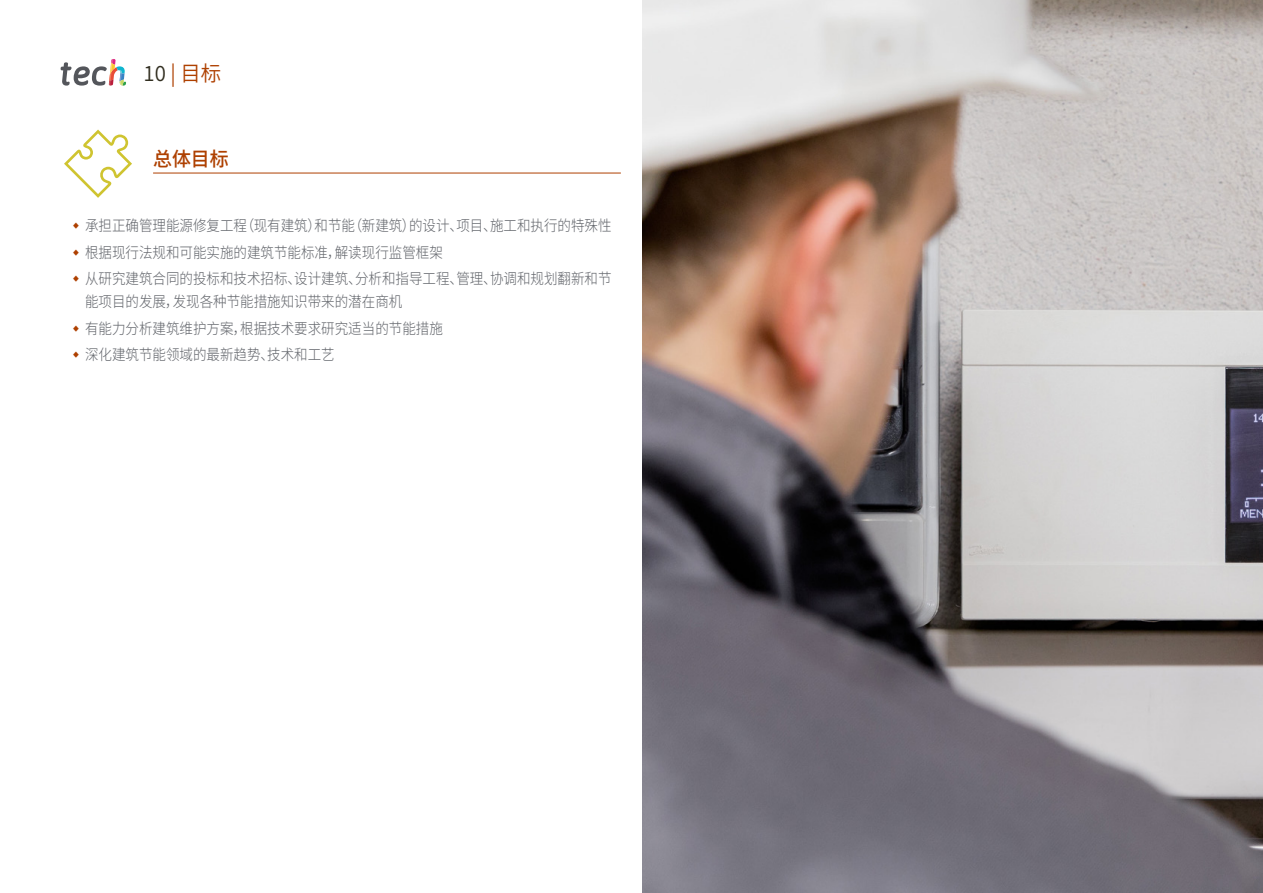
<style>
.page{position:relative;width:1263px;height:893px;background:#fff}
.page>*{position:absolute;margin:0;border:0;box-sizing:border-box;transform-origin:0 0}
.t1{font:21px "Source Han Sans CN";color:#ae4000}
.t2{font:500 19.5px "Source Han Sans CN";color:#ae4000}
.t3{font:300 15px/26.7px "Source Han Sans CN";color:#61646a;scale:.9 1}
.s1{color:#312e20}
</style>
<div class="page">
<hr style="left:153px;top:173px;width:468px;height:1px;background:#ae4000">
<svg style="left:64px;top:130px;width:68px;height:68px"></svg>
<img style="left:642px;top:0;width:621px;height:893px">
<svg style="left:61px;top:59px;width:65px;height:27px"></svg>
<h1 class="t1" style="left:144px;top:61px;width:79px"><span class="s1">10</span> | 目标</h1>
<h2 class="t2" style="left:153px;top:147px;width:77px">总体目标</h2>
<p class="t3" style="left:85px;top:212px;width:587px">承担正确管理能源修复工程（现有建筑）和节能（新建筑）的设计、项目、施工和执行的特殊性根据现行法规和可能实施的建筑节能标准，解读现行监管框架<br>从研究建筑合同的投标和技术招标、设计建筑、分析和指导工程、管理、协调和规划翻新和节</p>
<p class="t3" style="left:85px;top:288px;width:399px">能项目的发展，发现各种节能措施知识带来的潜在商机<br>有能力分析建筑维护方案，根据技术要求研究适当的节能措施深化建筑节能领域的最新趋势、技术和工艺</p>
</div>
